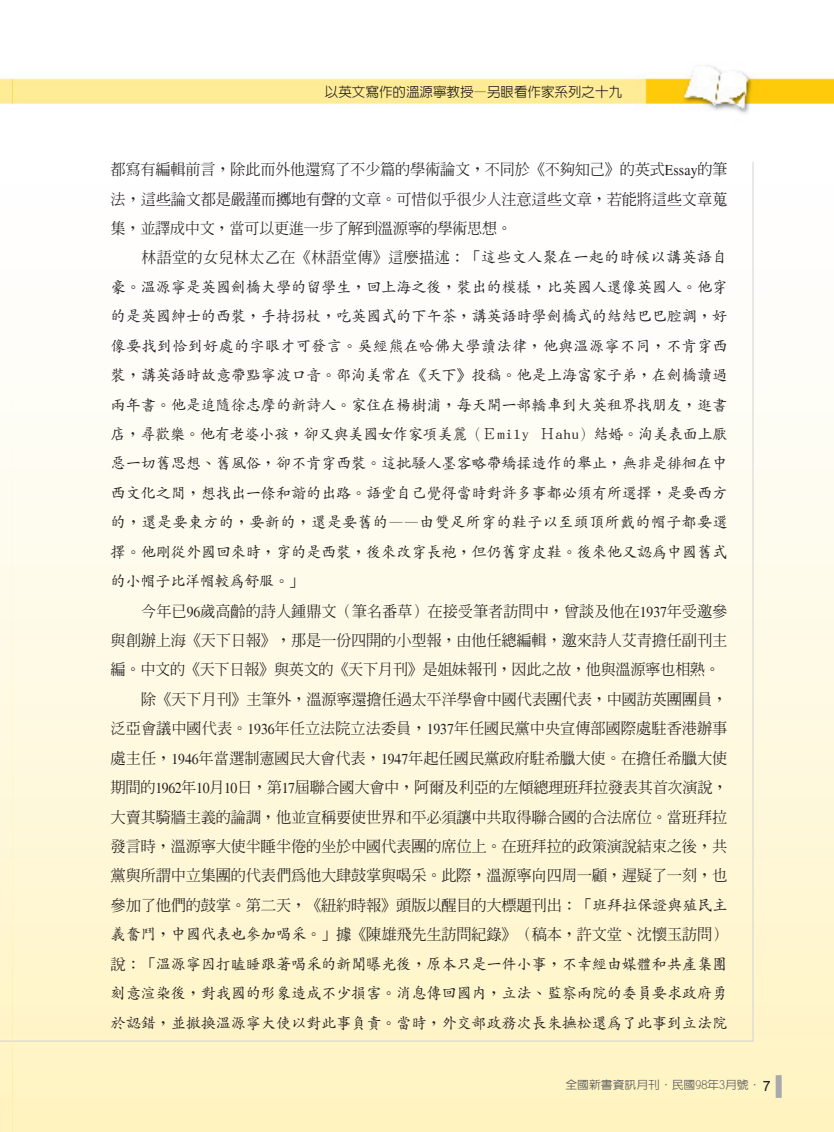
<style>
.page{position:relative;width:834px;height:1132px;background:#fff}
.page>*{position:absolute;margin:0;border:0;box-sizing:border-box;transform-origin:0 0}
._04-內文{font:500 15.3px/29.4px "AR Ming B5";letter-spacing:-.02em;color:#231f20;text-align:justify}
._04-內文-2{font:500 15.3px/29.4px "AR Kai B5";letter-spacing:-.02em;color:#231f20;text-align:justify}
.書眉{font:500 13.5px "AR New Hei B5";color:#231f20}
.t1{font:500 11.25px "AR New Hei B5";color:#57585a;scale:1.05 1}
.s1{font-family:"Times";font-weight:400}
.s2{font-family:"AR Ming B5"}
.s3{font-family:"AR Kai B5"}
.s4{font-family:"Arial";font-weight:400;font-size:14.25px;color:#231f20}
</style>
<div class="page">
<svg style="left:0;top:361px;width:13px;height:770px"></svg>
<img style="left:0;top:65px;width:833px;height:48px">
<svg style="left:0;top:1040px;width:13px;height:1px"></svg>
<div style="left:13px;top:163px;width:820px;height:968px;background:linear-gradient(to bottom,#feffff,#fef4c4)"></div>
<div style="left:775px;top:1074px;width:6px;height:23px;background:#a8a9ad"></div>
<hr style="left:13px;top:1040px;width:740px;height:1px;background:#d1d2d4">
<hr style="left:752px;top:162px;width:1px;height:878px;background:#d1d2d4">
<p class="書眉" style="left:325px;top:85px;width:299px">以英文寫作的溫源寧教授—另眼看作家系列之十九</p>
<p class="_04-內文" style="left:111px;top:155px;width:618px">都寫有編輯前言，除此而外他還寫了不少篇的學術論文，不同於《不夠知己》的英式<span class="s1">Essay</span>的筆法，這些論文都是嚴謹而擲地有聲的文章。可惜似乎很少人注意這些文章，若能將這些文章蒐集，並譯成中文，當可以更進一步了解到溫源寧的學術思想。</p>
<p class="_04-內文-2" style="left:111px;top:243px;width:618px;text-indent:31px"><span class="s2">林語堂的女兒林太乙在《林語堂傳》這麼描述：「</span>這些文人聚在一起的時候以講英語自豪。溫源寧是英國劍橋大學的留學生，回上海之後，裝出的模樣，比英國人還像英國人。他穿的是英國紳士的西裝，手持拐杖，吃英國式的下午茶，講英語時學劍橋式的結結巴巴腔調，好像要找到恰到好處的字眼才可發言。吳經熊在哈佛大學讀法律，他與溫源寧不同，不肯穿西裝，講英語時故意帶點寧波口音。邵洵美常在《天下》投稿。他是上海富家子弟，在劍橋讀過兩年書。他是追隨徐志摩的新詩人。家住在楊樹浦，每天開一部轎車到大英租界找朋友，逛書店，尋歡樂。他有老婆小孩，卻又與美國女作家項美麗（Ｅmily Ｈahu）結婚。洵美表面上厭惡一切舊思想、舊風俗，卻不肯穿西裝。這批騷人墨客略帶矯揉造作的舉止，無非是徘徊在中西文化之間，想找出一條和諧的出路。語堂自己覺得當時對許多事都必須有所選擇，是要西方的，還是要東方的，要新的，還是要舊的——由雙足所穿的鞋子以至頭頂所戴的帽子都要選擇。他剛從外國回來時，穿的是西裝，後來改穿長袍，但仍舊穿皮鞋。後來他又認為中國舊式的小帽子比洋帽較為舒服。<span class="s2">」</span></p>
<p class="_04-內文" style="left:111px;top:596px;width:618px;text-indent:31px">今年已<span class="s1">96</span>歲高齡的詩人鍾鼎文（筆名番草）在接受筆者訪問中，曾談及他在<span class="s1">1937</span>年受邀參與創辦上海《天下日報》，那是一份四開的小型報，由他任總編輯，邀來詩人艾青擔任副刊主編。中文的《天下日報》與英文的《天下月刊》是姐妹報刊，因此之故，他與溫源寧也相熟。</p>
<p class="_04-內文" style="left:111px;top:684px;width:618px;text-indent:31px">除《天下月刊》主筆外，溫源寧還擔任過太平洋學會中國代表團代表，中國訪英團團員，泛亞會議中國代表。<span class="s1">1936</span>年任立法院立法委員，<span class="s1">1937</span>年任國民黨中央宣傳部國際處駐香港辦事處主任，<span class="s1">1946</span>年當選制憲國民大會代表，<span class="s1">1947</span>年起任國民黨政府駐希臘大使。在擔任希臘大使期間的<span class="s1">1962</span>年<span class="s1">10</span>月<span class="s1">10</span>日，第<span class="s1">17</span>屆聯合國大會中，阿爾及利亞的左傾總理班拜拉發表其首次演說，大賣其騎牆主義的論調，他並宣稱要使世界和平必須讓中共取得聯合國的合法席位。當班拜拉發言時，溫源寧大使半睡半倦的坐於中國代表團的席位上。在班拜拉的政策演說結束之後，共黨與所謂中立集團的代表們為他大肆鼓掌與喝采。此際，溫源寧向四周一顧，遲疑了一刻，也參加了他們的鼓掌。第二天，《紐約時報》頭版以醒目的大標題刊出：「<span class="s3">班拜拉保證與殖民主義奮鬥，中國代表也參加喝采。</span>」據《陳雄飛先生訪問紀錄》（稿本，許文堂、沈懷玉訪問）說：「<span class="s3">溫源寧因打瞌睡跟著喝采的新聞曝光後，原本只是一件小事，不幸經由媒體和共產集團刻意渲染後，對我國的形象造成不少損害。消息傳回國內，立法、監察兩院的委員要求政府勇於認錯，並撤換溫源寧大使以對此事負責。當時，外交部政務次長朱撫松還為了此事到立法院</span></p>
<p class="t1" style="left:565px;top:1078px;width:197px">全國新書資訊月刊．民國98年3月號． <span class="s4">7</span></p>
</div>
